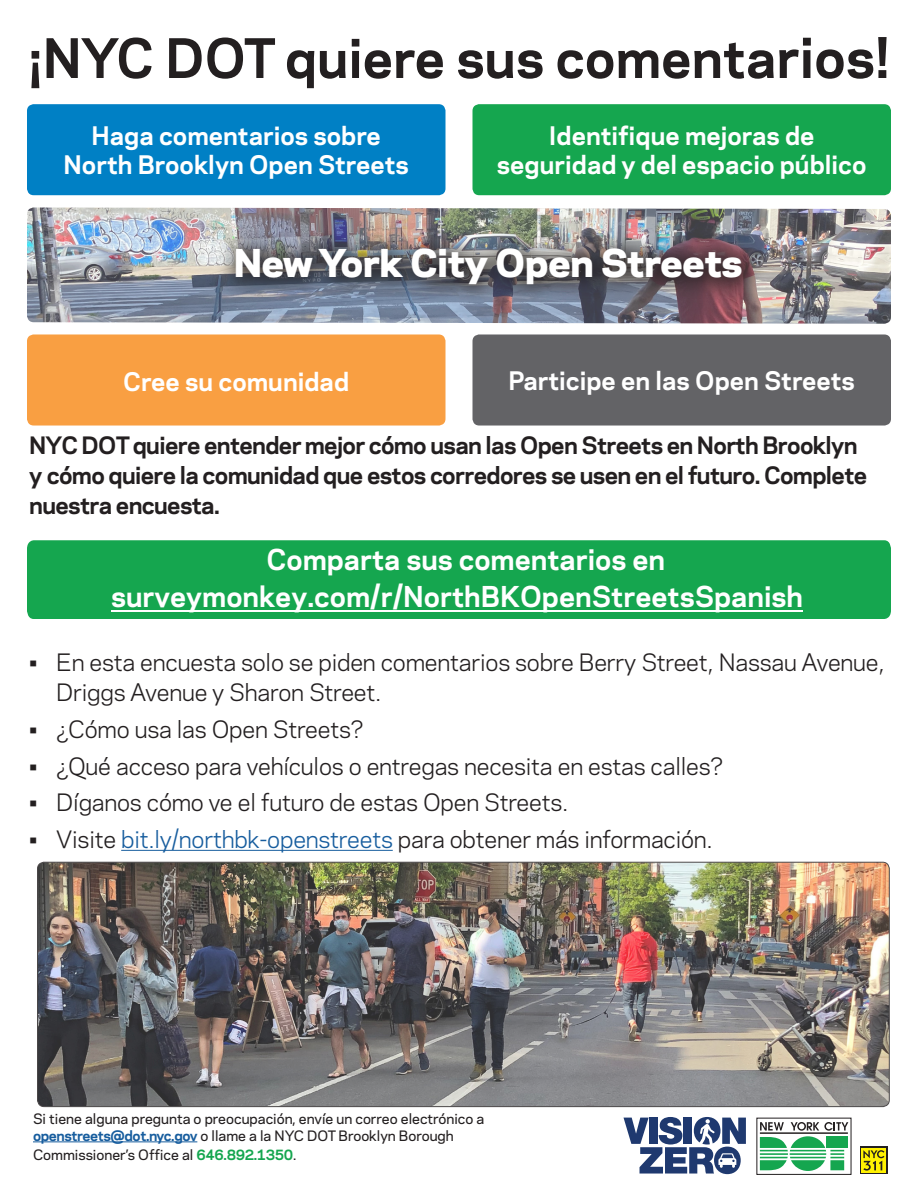
<style>
.page{position:relative;width:918px;height:1188px;background:#fff}
.page>*{position:absolute;margin:0;border:0;box-sizing:border-box;transform-origin:0 0}
.t1{font:700 51px "Galaxie Polaris";color:#231f20}
.t2{font:800 36px "Galaxie Polaris";color:#fff}
.t3{font:700 27px/36.3px "Galaxie Polaris";color:#fff}
.t4{font:700 24px/28.5px "Galaxie Polaris";color:#fff;text-align:center}
.t5{font:22.5px/30px "Galaxie Polaris";letter-spacing:-.01em;color:#231f20}
.t6{font:700 22.5px/30px "Galaxie Polaris";letter-spacing:-.03em;color:#231f20}
.t7{font:500 13.5px/16.5px "Galaxie Polaris";color:#231f20}
.s1{font-size:52.5px}
.s2{color:#175d9e}
.s3{font-weight:700;color:#175d9e}
.s4{font-weight:700;color:#15a64f}
</style>
<div class="page">
<img style="left:27px;top:207px;width:864px;height:117px">
<div style="left:27px;top:334px;width:419px;height:92px;background:#f99f42;border-radius:7px"></div>
<div style="left:472px;top:334px;width:419px;height:92px;background:#636366;border-radius:7px"></div>
<div style="left:27px;top:104px;width:419px;height:91px;background:#0080c5;border-radius:7px"></div>
<div style="left:472px;top:104px;width:419px;height:91px;background:#15a64f;border-radius:7px"></div>
<img style="left:39px;top:862px;width:849px;height:245px">
<div style="left:37px;top:862px;width:853px;height:245px;border:1px solid #231f20;border-radius:7px"></div>
<svg style="left:624px;top:1117px;width:122px;height:57px"></svg>
<div style="left:757px;top:1118px;width:94px;height:57px;border:1px solid #231f20"></div>
<svg style="left:760px;top:1122px;width:88px;height:49px"></svg>
<div style="left:860px;top:1146px;width:28px;height:28px;background:#231f20"></div>
<div style="left:861px;top:1148px;width:25px;height:25px;background:#fff101"></div>
<svg style="left:863px;top:1150px;width:21px;height:21px"></svg>
<div style="left:216px;top:228px;width:550px;height:79px;background:#231f20;opacity:.8"></div>
<hr style="left:33px;top:1142px;width:164px;height:1px;background:#175d9e">
<div style="left:27px;top:540px;width:864px;height:79px;background:#15a64f"></div>
<hr style="left:121px;top:850px;width:272px;height:1px;background:#175d9e">
<hr style="left:111px;top:610px;width:692px;height:1px;background:#fff">
<p class="t1" style="left:28px;top:20px;width:863px">¡NYC DOT quiere sus comenta<span class="s1">rios!</span></p>
<p class="t4" style="left:64px;top:120px;width:347px">Haga comentarios sobre<br>North Brooklyn Open Streets</p>
<p class="t4" style="left:497px;top:120px;width:371px">Identifique mejoras de seguridad y del espacio público</p>
<p class="t2" style="left:234px;top:236px;width:510px">New York City Open Streets</p>
<p class="t4" style="left:123px;top:366px;width:227px">Cree su comunidad</p>
<p class="t4" style="left:509px;top:365px;width:348px">Participe en las Open Streets</p>
<p class="t6" style="left:29px;top:429px;width:839px">NYC DOT quiere entender mejor cómo usan las Open Streets en North Brooklyn y cómo quiere la comunidad que estos corredores se usen en el futuro. Complete nuestra encuesta.</p>
<p class="t3" style="left:111px;top:540px;width:694px;text-indent:155px">Comparta sus comentarios en surveymonkey.com/r/NorthBKOpenStreetsSpanish</p>
<p class="t5" style="left:56px;top:646px;width:830px;text-indent:-27px">• En esta encuesta solo se piden comentarios sobre Berry Street, Nassau Avenue,<br>Driggs Avenue y Sharon Street.</p>
<p class="t5" style="left:29px;top:713px;width:336px">• ¿Cómo usa las Open Streets?</p>
<p class="t5" style="left:29px;top:750px;width:696px">• ¿Qué acceso para vehículos o entregas necesita en estas calles?</p>
<p class="t5" style="left:29px;top:786px;width:541px">• Díganos cómo ve el futuro de estas Open Streets.</p>
<p class="t5" style="left:29px;top:823px;width:685px">• Visite <span class="s2">bit.ly/northbk-openstreets</span> para obtener más información.</p>
<p class="t7" style="left:33px;top:1110px;width:453px">Si tiene alguna pregunta o preocupación, envíe un correo electrónico a <span class="s3">openstreets@dot.nyc.gov</span> o llame a la NYC DOT Brooklyn Borough</p>
<p class="t7" style="left:33px;top:1146px;width:265px">Commissioner’s Office al <span class="s4">646.892.1350</span>.</p>
</div>
